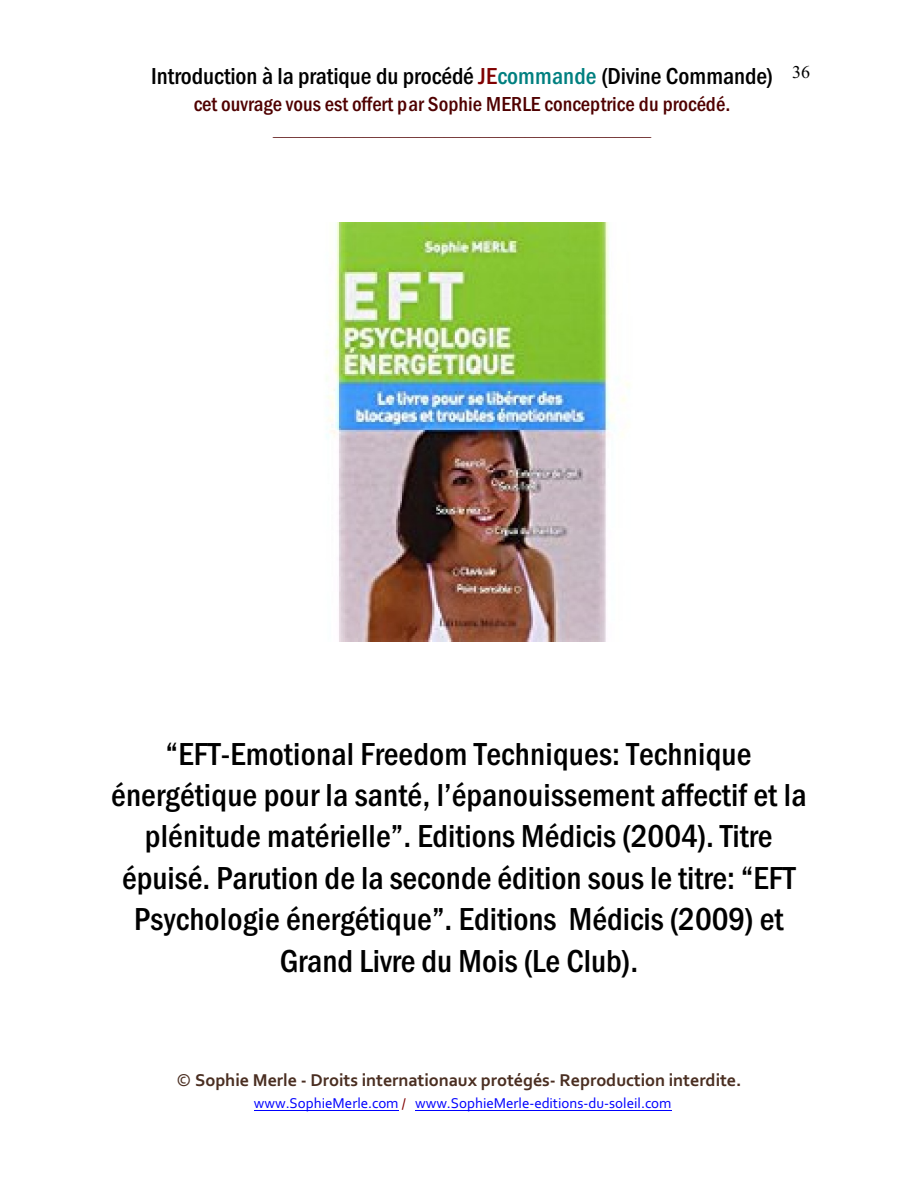
<style>
.page{position:relative;width:918px;height:1188px;background:#fff}
.page>*{position:absolute;margin:0;border:0;box-sizing:border-box;transform-origin:0 0}
.t1{font:500 condensed 33px/41.4px "Franklin Gothic";letter-spacing:.005em;color:#000;text-align:center}
.t2{font:500 condensed 24px "Franklin Gothic";color:#000}
.t3{font:500 condensed 21px "Franklin Gothic";color:#4f0000}
.t4{font:700 18px "Corbel";color:#4a2e21}
.t5{font:18px "Times New Roman";color:#4f0000}
.t6{font:18px "Times New Roman";color:#000}
.t7{font:15px "Corbel";color:#00f}
.s1{color:#800000}
.s2{color:#008080}
.s3{font-style:italic}
.s4{font-weight:400}
</style>
<div class="page">
<img style="left:326px;top:223px;width:304px;height:419px">
<hr style="left:254px;top:1110px;width:145px;height:1px;background:#00f">
<hr style="left:415px;top:1110px;width:257px;height:1px;background:#00f">
<p class="t2" style="left:151px;top:67px;width:623px">Introduction à la pratique du procédé <span class="s1">JE</span><span class="s2">commande</span> (Divine Commande)</p>
<p class="t3" style="left:194px;top:96px;width:538px">cet ouvrage vous est offert par Sophie MERLE conceptrice du procédé.</p>
<p class="t5" style="left:273px;top:122px;width:379px">__________________________________________</p>
<p class="t6" style="left:792px;top:65px;width:19px">36</p>
<p class="t1" style="left:111px;top:736px;width:697px">“EFT-Emotional Freedom Techniques: Technique énergétique pour la santé, l’épanouissement affectif et la plénitude matérielle”. Editions Médicis (2004). Titre épuisé. <span class="s3">Parution de la seconde édition sous le titre:</span> “EFT Psychologie énergétique”. Editions Médicis (2009) et Grand Livre du Mois (Le Club).</p>
<p class="t4" style="left:177px;top:1073px;width:566px"><span class="s4">©</span> Sophie Merle - Droits internationaux protégés- Reproduction interdite.</p>
<p class="t7" style="left:254px;top:1097px;width:419px">www.SophieMerle.com <span class="s1">/</span> www.SophieMerle-editions-du-soleil.com</p>
</div>
